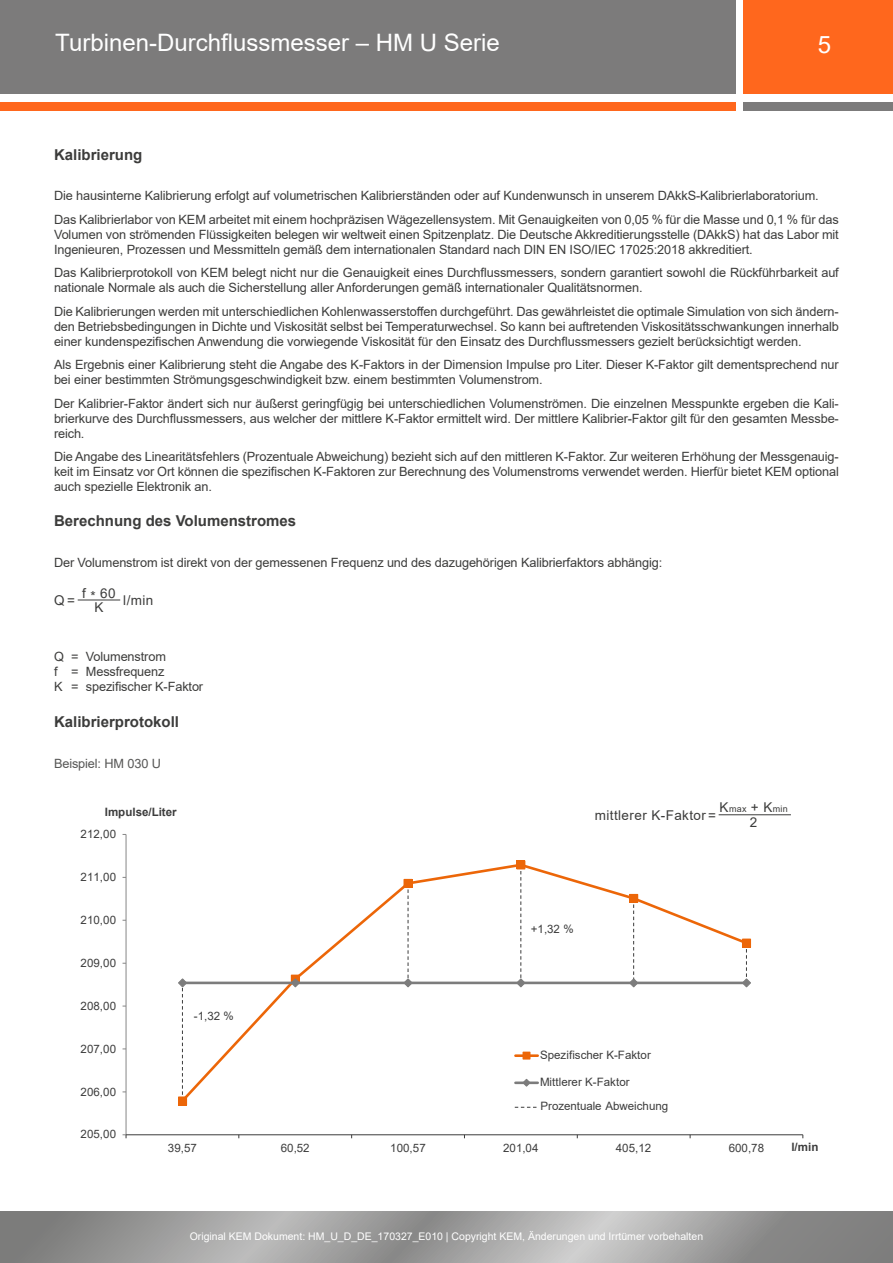
<style>
.page{position:relative;width:893px;height:1263px;background:#fff}
.page>*{position:absolute;margin:0;border:0;box-sizing:border-box;transform-origin:0 0}
.t1{font:24px "Arial";color:#fff}
.t2{font:700 15px "Arial";color:#3c3c3b}
.t3{font:13.5px/14.2px "Arial";letter-spacing:.03em;color:#3c3c3b;text-align:center}
.t4{font:12.75px/15px "Arial";letter-spacing:-.01em;color:#3c3c3b}
.t5{font:12.75px "Arial";letter-spacing:-.01em;color:#575756}
.t6{font:11.55px "Arial";color:#3c3c3c}
.t7{font:700 11.55px "Arial";color:#3c3c3c}
.t8{font:10.5px "Arial";color:#fff}
.t9{font:9px "Arial";letter-spacing:.03em;color:#3c3c3b}
.s1{font-size:13.5px}
</style>
<div class="page">
<div style="left:743px;top:0;width:150px;height:94px;background:#ff671d"></div>
<div style="left:0;top:0;width:736px;height:94px;background:#7c7b7b"></div>
<div style="left:743px;top:102px;width:150px;height:9px;background:#7c7b7b"></div>
<div style="left:0;top:102px;width:736px;height:9px;background:#ff671d"></div>
<svg style="left:0;top:1212px;width:893px;height:51px;background:#9e9e9d"></svg>
<hr style="left:126px;top:834px;width:1px;height:301px;background:#868686">
<hr style="left:126px;top:1134px;width:677px;height:1px;background:#3c3c3c">
<svg style="left:123px;top:1134px;width:4px;height:4px"></svg>
<svg style="left:187px;top:862px;width:563px;height:242px"></svg>
<div style="left:178px;top:1097px;width:9px;height:8px;background:#ec6608"></div>
<div style="left:291px;top:975px;width:8px;height:8px;background:#ec6608"></div>
<div style="left:291px;top:975px;width:9px;height:8px;border:1px solid #ec6608"></div>
<div style="left:404px;top:879px;width:8px;height:8px;background:#ec6608"></div>
<div style="left:517px;top:861px;width:8px;height:8px;background:#ec6608"></div>
<div style="left:516px;top:860px;width:9px;height:9px;border:1px solid #ec6608"></div>
<div style="left:630px;top:894px;width:8px;height:8px;background:#ec6608"></div>
<div style="left:629px;top:894px;width:9px;height:9px;border:1px solid #ec6608"></div>
<div style="left:742px;top:939px;width:8px;height:8px;background:#ec6608"></div>
<div style="left:742px;top:939px;width:9px;height:8px;border:1px solid #ec6608"></div>
<hr style="left:182px;top:981px;width:564px;height:3px;background:#7c7c7c">
<svg style="left:178px;top:978px;width:10px;height:123px"></svg>
<svg style="left:290px;top:978px;width:11px;height:10px"></svg>
<svg style="left:403px;top:883px;width:10px;height:105px"></svg>
<svg style="left:516px;top:865px;width:10px;height:123px"></svg>
<svg style="left:628px;top:898px;width:11px;height:90px"></svg>
<svg style="left:741px;top:943px;width:11px;height:45px"></svg>
<hr style="left:515px;top:1054px;width:23px;height:3px;background:#ec6608">
<div style="left:523px;top:1052px;width:7px;height:7px;border:1px solid #ec6608"></div>
<hr style="left:515px;top:1081px;width:23px;height:3px;background:#7c7c7c">
<svg style="left:522px;top:1078px;width:9px;height:9px"></svg>
<svg style="left:515px;top:1107px;width:22px;height:1px"></svg>
<hr style="left:719px;top:814px;width:72px;height:1px;background:#3c3c3b">
<hr style="left:78px;top:600px;width:42px;height:1px;background:#3c3c3b">
<h1 class="t1" style="left:55px;top:27px;width:446px">Turbinen-Durchflussmesser – HM U Serie</h1>
<h1 class="t1" style="left:818px;top:28px;width:15px">5</h1>
<p class="t2" style="left:54px;top:144px;width:90px">Kalibrierung</p>
<p class="t4" style="left:54px;top:184px;width:786px;line-height:23.5px">Die hausinterne Kalibrierung erfolgt auf volumetrischen Kalibrierständen oder auf Kundenwunsch in unserem DAkkS-Kalibrierlaboratorium.<br>Das Kalibrierlabor von KEM arbeitet mit einem hochpräzisen Wägezellensystem. Mit Genauigkeiten von 0,05 % für die Masse und 0,1 % für das</p>
<p class="t4" style="left:54px;top:227px;width:786px">Volumen von strömenden Flüssigkeiten belegen wir weltweit einen Spitzenplatz. Die Deutsche Akkreditierungsstelle (DAkkS) hat das Labor mit<br>Ingenieuren, Prozessen und Messmitteln gemäß dem internationalen Standard nach DIN EN ISO/IEC 17025:2018 akkreditiert.</p>
<p class="t4" style="left:54px;top:265px;width:786px">Das Kalibrierprotokoll von KEM belegt nicht nur die Genauigkeit eines Durchflussmessers, sondern garantiert sowohl die Rückführbarkeit auf nationale Normale als auch die Sicherstellung aller Anforderungen gemäß internationaler Qualitätsnormen.</p>
<p class="t4" style="left:54px;top:304px;width:786px;text-align:justify">Die Kalibrierungen werden mit unterschiedlichen Kohlenwasserstoffen durchgeführt. Das gewährleistet die optimale Simulation von sich ändern&shy;den Betriebsbedingungen in Dichte und Viskosität selbst bei Temperaturwechsel. So kann bei auftretenden Viskositätsschwankungen innerhalb einer kundenspezifischen Anwendung die vorwiegende Viskosität für den Einsatz des Durchflussmessers gezielt berücksichtigt werden.</p>
<p class="t4" style="left:54px;top:357px;width:786px">Als Ergebnis einer Kalibrierung steht die Angabe des K-Faktors in der Dimension Impulse pro Liter. Dieser K-Faktor gilt dementsprechend nur bei einer bestimmten Strömungsgeschwindigkeit bzw. einem bestimmten Volumenstrom.</p>
<p class="t4" style="left:54px;top:396px;width:786px;text-align:justify">Der Kalibrier-Faktor ändert sich nur äußerst geringfügig bei unterschiedlichen Volumenströmen. Die einzelnen Messpunkte ergeben die Kali&shy;brierkurve des Durchflussmessers, aus welcher der mittlere K-Faktor ermittelt wird. Der mittlere Kalibrier-Faktor gilt für den gesamten Messbe&shy;reich.</p>
<p class="t4" style="left:54px;top:449px;width:786px;text-align:justify">Die Angabe des Linearitätsfehlers (Prozentuale Abweichung) bezieht sich auf den mittleren K-Faktor. Zur weiteren Erhöhung der Messgenauig&shy;keit im Einsatz vor Ort können die spezifischen K-Faktoren zur Berechnung des Volumenstroms verwendet werden. Hierfür bietet KEM optional auch spezielle Elektronik an.</p>
<p class="t2" style="left:54px;top:510px;width:244px">Berechnung des Volumenstromes</p>
<p class="t4" style="left:54px;top:555px;width:610px">Der Volumenstrom ist direkt von der gemessenen Frequenz und des dazugehörigen Kalibrierfaktors abhängig:</p>
<p class="t3" style="left:54px;top:593px;width:22px">Q=</p>
<p class="t3" style="left:82px;top:586px;width:35px">f * 60<br>K</p>
<p class="t3" style="left:123px;top:593px;width:32px">l/min</p>
<p class="t4" style="left:54px;top:649px;width:151px">Q = Volumenstrom<br>f = Messfrequenz<br>K = spezifischer K-Faktor</p>
<p class="t2" style="left:54px;top:711px;width:127px">Kalibrierprotokoll</p>
<p class="t5" style="left:54px;top:754px;width:108px">Beispiel: HM 030 U</p>
<p class="t7" style="left:105px;top:803px;width:73px">Impulse/Liter</p>
<p class="t6" style="left:81px;top:826px;width:37px">212,00</p>
<p class="t6" style="left:81px;top:869px;width:37px">211,00</p>
<p class="t6" style="left:81px;top:912px;width:37px">210,00</p>
<p class="t6" style="left:81px;top:955px;width:37px">209,00</p>
<p class="t6" style="left:81px;top:998px;width:37px">208,00</p>
<p class="t6" style="left:81px;top:1040px;width:37px">207,00</p>
<p class="t6" style="left:81px;top:1083px;width:37px">206,00</p>
<p class="t6" style="left:81px;top:1126px;width:37px">205,00</p>
<p class="t6" style="left:194px;top:1008px;width:41px">-1,32 %</p>
<p class="t9" style="left:720px;top:802px;width:70px"><span class="s1">K</span>max <span class="s1">+ K</span>min</p>
<p class="t3" style="left:750px;top:815px;width:9px">2</p>
<p class="t3" style="left:595px;top:808px;width:123px">mittlerer K-Faktor =</p>
<p class="t6" style="left:531px;top:921px;width:44px">+1,32 %</p>
<p class="t6" style="left:540px;top:1047px;width:112px">Spezifischer K-Faktor</p>
<p class="t6" style="left:540px;top:1074px;width:91px">Mittlerer K-Faktor</p>
<p class="t6" style="left:540px;top:1098px;width:129px">Prozentuale Abweichung</p>
<p class="t6" style="left:168px;top:1140px;width:30px">39,57</p>
<p class="t6" style="left:281px;top:1140px;width:30px">60,52</p>
<p class="t6" style="left:390px;top:1140px;width:37px">100,57</p>
<p class="t6" style="left:503px;top:1140px;width:37px">201,04</p>
<p class="t6" style="left:616px;top:1140px;width:37px">405,12</p>
<p class="t6" style="left:729px;top:1140px;width:37px">600,78</p>
<p class="t7" style="left:791px;top:1139px;width:28px">l/min</p>
<p class="t8" style="left:190px;top:1229px;width:515px">Original KEM Dokument: HM_U_D_DE_170327_E010 | Copyright KEM, Änderungen und Irrtümer vorbehalten</p>
</div>
